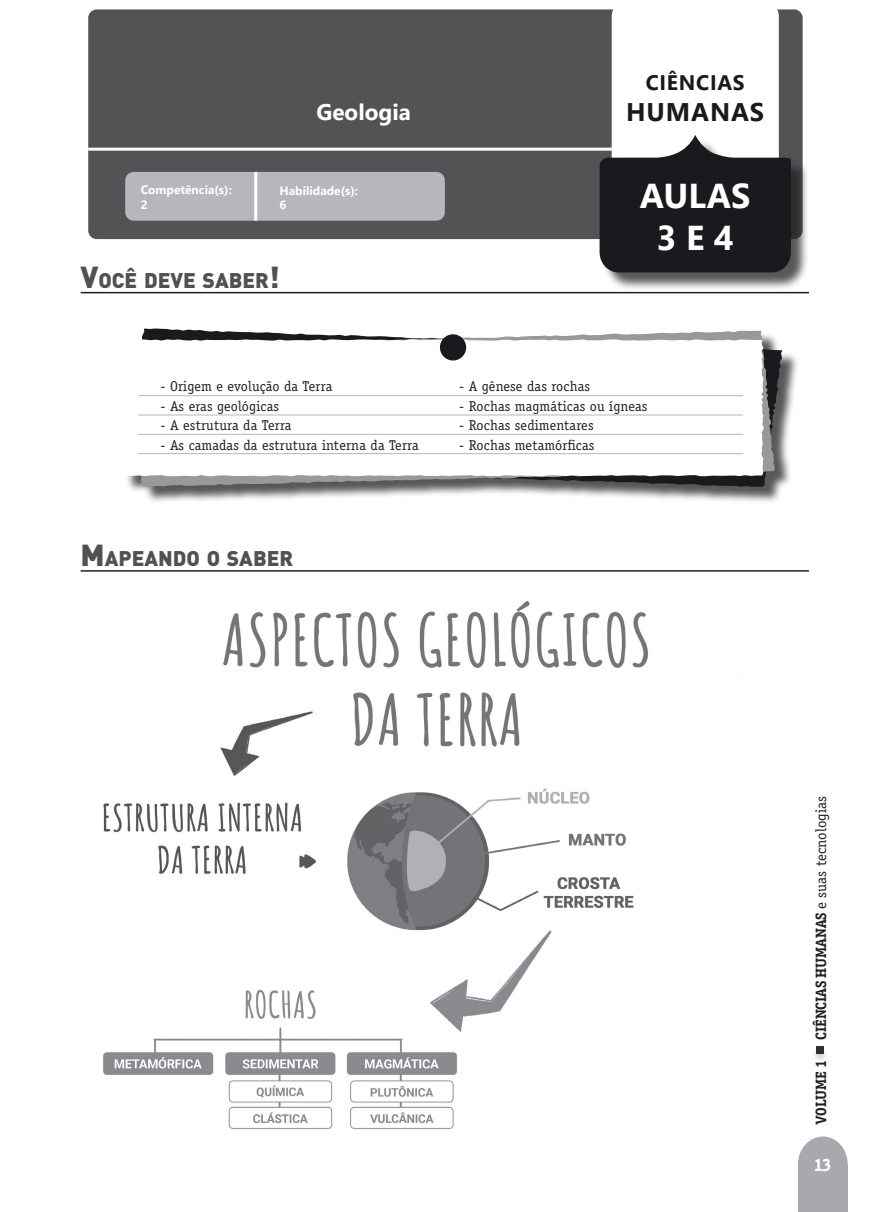
<style>
.page{position:relative;width:893px;height:1212px;background:#fff}
.page>*{position:absolute;margin:0;border:0;box-sizing:border-box;transform-origin:0 0}
.t1{font:700 34.5px "Segoe UI";color:#fff}
.t2{font:700 25.5px "Segoe UI";letter-spacing:.035em;color:#181b1e}
.t3{font:700 22.5px "Segoe UI";color:#fff}
._17_EO_título{font:900 21px "DINOT";color:#4f5252}
.t4{font:700 21px "Segoe UI";letter-spacing:.035em;color:#181b1e}
.t5{font:18px "Secular One";color:#fff}
.t6{font:15px "Officina Serif Std";color:#231f20}
.t7{font:700 15px "Officina Ser ITC";color:#231f20}
.t8{font:14.25px "Officina Serif Std";letter-spacing:.01em;color:#231f20}
.t9{font:700 12px "Segoe UI";color:#fff}
.s1{font-size:30px}
.s2{font-family:"Officina Ser ITC";font-weight:700}
</style>
<div class="page">
<div style="left:88px;top:9px;width:715px;height:230px;background:#535356;border-radius:9px"></div>
<div style="left:798px;top:1136px;width:50px;height:56px;background:#a8a9ad;border-radius:50%"></div>
<div style="left:798px;top:1165px;width:50px;height:47px;background:#a8a9ad"></div>
<hr style="left:88px;top:148px;width:550px;height:3px;background:#fff">
<div style="left:811px;top:1046px;width:18px;height:17px;background:#231f20;opacity:.21"></div>
<div style="left:816px;top:1046px;width:8px;height:7px;background:#2c3033"></div>
<div style="left:612px;top:0;width:167px;height:261px;background:#fff;border-radius:17px"></div>
<div style="left:602px;top:139px;width:208px;height:152px;background:#231f20;opacity:.75"></div>
<svg style="left:600px;top:135px;width:191px;height:137px;background:#37393b"></svg>
<hr style="left:81px;top:570px;width:728px;height:2px;background:#231f20">
<div style="left:125px;top:172px;width:320px;height:49px;background:#b6b7bb;border-radius:9px"></div>
<hr style="left:254px;top:172px;width:3px;height:49px;background:#fff">
<hr style="left:81px;top:292px;width:728px;height:1px;background:#231f20">
<img style="left:103px;top:601px;width:546px;height:529px">
<div style="left:124px;top:331px;width:675px;height:173px;background:#231f20;opacity:.75"></div>
<svg style="left:125px;top:328px;width:657px;height:159px"></svg>
<svg style="left:128px;top:331px;width:647px;height:156px;background:#78797a"></svg>
<svg style="left:124px;top:339px;width:640px;height:137px"></svg>
<div style="left:440px;top:334px;width:26px;height:26px;background:#181a1d;border-radius:50%"></div>
<hr style="left:138px;top:395px;width:605px;height:1px;background:#b6b7bb">
<hr style="left:138px;top:415px;width:605px;height:1px;background:#b6b7bb">
<hr style="left:138px;top:434px;width:605px;height:1px;background:#b6b7bb">
<hr style="left:138px;top:453px;width:605px;height:1px;background:#b6b7bb">
<p class="t9" style="left:141px;top:179px;width:93px">Competência(s):</p>
<p class="t9" style="left:141px;top:193px;width:8px">2</p>
<p class="t3" style="left:316px;top:91px;width:96px">Geologia</p>
<p class="t9" style="left:280px;top:179px;width:80px">Habilidade(s):</p>
<p class="t9" style="left:280px;top:193px;width:8px">6</p>
<p class="_17_EO_título" style="left:81px;top:266px;width:201px"><span class="s1">V</span>OCÊ DEVE SABER<span class="s1">!</span></p>
<p class="t8" style="left:161px;top:378px;width:173px">- Origem e evolução da Terra</p>
<p class="t8" style="left:161px;top:398px;width:120px">- As eras geológicas</p>
<p class="t8" style="left:161px;top:417px;width:132px">- A estrutura da Terra</p>
<p class="t8" style="left:161px;top:437px;width:260px">- As camadas da estrutura interna da Terra</p>
<p class="_17_EO_título" style="left:81px;top:544px;width:214px"><span class="s1">M</span>APEANDO O SABER</p>
<p class="t4" style="left:646px;top:63px;width:100px">CIÊNCIAS</p>
<p class="t2" style="left:626px;top:88px;width:140px">HUMANAS</p>
<p class="t1" style="left:640px;top:163px;width:112px">AULAS</p>
<p class="t1" style="left:657px;top:205px;width:79px">3 E 4</p>
<p class="t8" style="left:459px;top:378px;width:132px">- A gênese das rochas</p>
<p class="t8" style="left:459px;top:398px;width:190px">- Rochas magmáticas ou ígneas</p>
<p class="t8" style="left:459px;top:417px;width:136px">- Rochas sedimentares</p>
<p class="t8" style="left:459px;top:437px;width:137px">- Rochas metamórficas</p>
<p class="t6" style="left:812px;top:1040px;width:245px;rotate:-90deg"><span class="s2">CIÊNCIAS HUMANAS</span> e suas tecnologias</p>
<p class="t7" style="left:812px;top:1124px;width:66px;rotate:-90deg">VOLUME 1</p>
<p class="t5" style="left:814px;top:1152px;width:18px">13</p>
</div>
